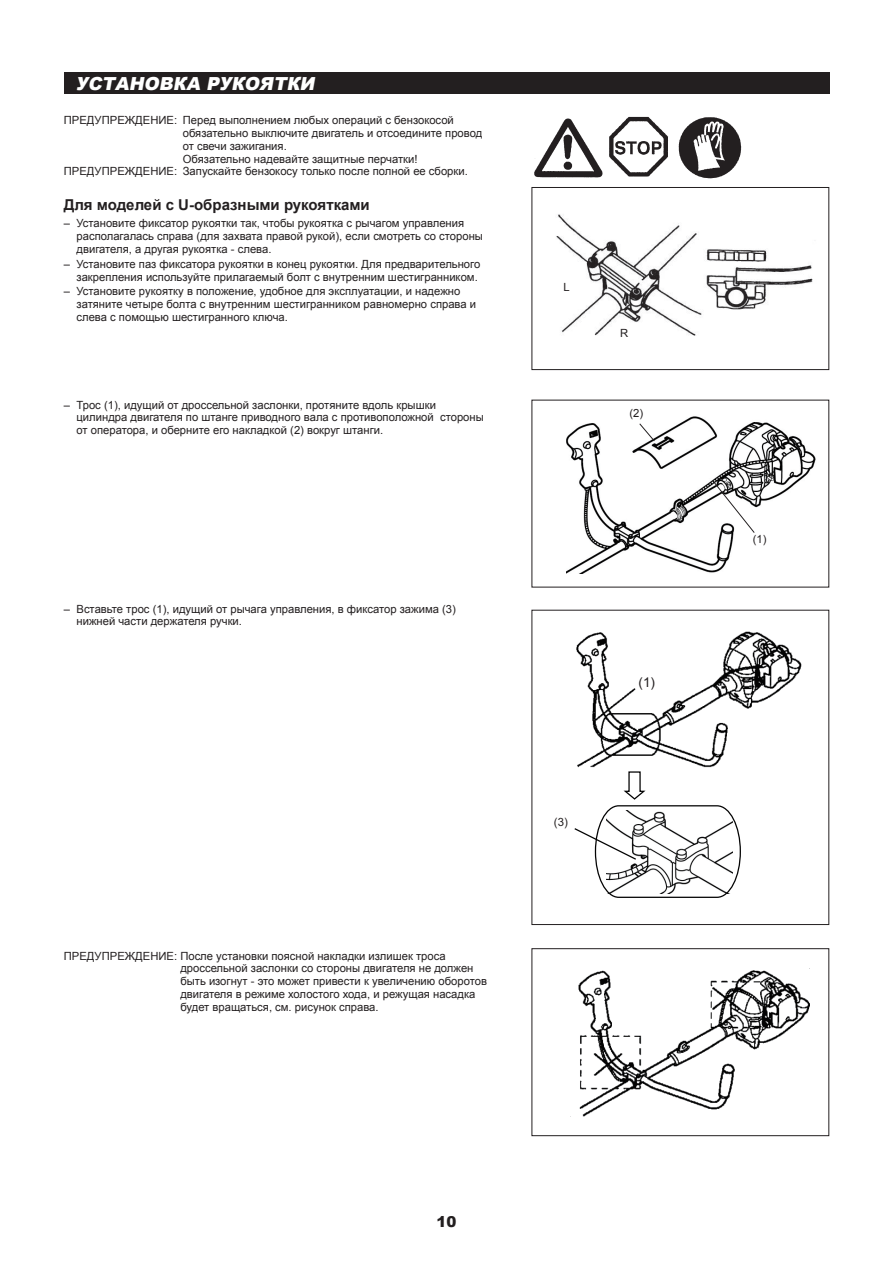
<style>
.page{position:relative;width:893px;height:1263px;background:#fff}
.page>*{position:absolute;margin:0;border:0;box-sizing:border-box;transform-origin:0 0}
.t1{font:italic 900 18px "Arial";color:#fff}
.t2{font:700 15px "Arial";color:#231f20}
.t3{font:900 15px "Arial";color:#231f20}
.t4{font:13.5px "Arial";color:#231f20}
.t5{font:11.4px "Arial";color:#231f20}
.t6{font:11.25px/12.8px "Arial";color:#231f20}
</style>
<div class="page">
<img style="left:534px;top:116px;width:208px;height:63px">
<div style="left:531px;top:187px;width:298px;height:183px;border:1px solid #231f20"></div>
<div style="left:64px;top:72px;width:765px;height:22px;background:#231f20"></div>
<img style="left:556px;top:214px;width:257px;height:122px">
<div style="left:531px;top:948px;width:298px;height:188px;border:1px solid #231f20"></div>
<img style="left:570px;top:970px;width:239px;height:147px">
<div style="left:563px;top:281px;width:21px;height:18px;background:#fff"></div>
<div style="left:620px;top:327px;width:21px;height:18px;background:#fff"></div>
<img style="left:576px;top:631px;width:226px;height:137px">
<div style="left:637px;top:675px;width:20px;height:20px;background:#fff"></div>
<svg style="left:574px;top:771px;width:167px;height:127px"></svg>
<img style="left:567px;top:416px;width:249px;height:158px">
<div style="left:629px;top:408px;width:21px;height:17px;background:#fff"></div>
<div style="left:753px;top:534px;width:35px;height:21px;background:#fff"></div>
<svg style="left:639px;top:423px;width:16px;height:19px"></svg>
<svg style="left:713px;top:481px;width:42px;height:53px"></svg>
<h1 class="t1" style="left:76px;top:70px;width:245px">УСТАНОВКА РУКОЯТКИ</h1>
<p class="t6" style="left:64px;top:114px;width:392px">ПРЕДУПРЕЖДЕНИЕ: Перед выполнением любых операций с бензокосой</p>
<p class="t6" style="left:183px;top:127px;width:301px">обязательно выключите двигатель и отсоедините провод</p>
<p class="t6" style="left:183px;top:140px;width:105px">от свечи зажигания.</p>
<p class="t6" style="left:183px;top:152px;width:236px">Обязательно надевайте защитные перчатки!</p>
<p class="t6" style="left:64px;top:165px;width:406px">ПРЕДУПРЕЖДЕНИЕ: Запускайте бензокосу только после полной ее сборки.</p>
<h2 class="t2" style="left:64px;top:194px;width:308px">Для моделей с U-образными рукоятками</h2>
<p class="t6" style="left:77px;top:217px;width:408px;text-indent:-13px">– Установите фиксатор рукоятки так, чтобы рукоятка с рычагом управления располагалась справа (для захвата правой рукой), если смотреть со стороны двигателя, а другая рукоятка - слева.</p>
<p class="t6" style="left:64px;top:258px;width:418px;text-align:right">– Установите паз фиксатора рукоятки в конец рукоятки. Для предварительного закрепления используйте прилагаемый болт с внутренним шестигранником.</p>
<p class="t6" style="left:77px;top:285px;width:401px;text-indent:-13px">– Установите рукоятку в положение, удобное для эксплуатации, и надежно затяните четыре болта с внутренним шестигранником равномерно справа и слева с помощью шестигранного ключа.</p>
<p class="t6" style="left:77px;top:398px;width:409px;text-indent:-13px">– Трос (1), идущий от дроссельной заслонки, протяните вдоль крышки цилиндра двигателя по штанге приводного вала с противоположной стороны от оператора, и оберните его накладкой (2) вокруг штанги.</p>
<p class="t6" style="left:77px;top:602px;width:381px;text-indent:-13px">– Вставьте трос (1), идущий от рычага управления, в фиксатор зажима (3) нижней части держателя ручки.</p>
<p class="t6" style="left:180px;top:949px;width:308px;text-indent:-117px">ПРЕДУПРЕЖДЕНИЕ: После установки поясной накладки излишек троса дроссельной заслонки со стороны двигателя не должен быть изогнут - это может привести к увеличению оборотов двигателя в режиме холостого хода, и режущая насадка будет вращаться, см. рисунок справа.</p>
<p class="t6" style="left:563px;top:281px;width:8px">L</p>
<p class="t6" style="left:620px;top:327px;width:10px">R</p>
<p class="t6" style="left:629px;top:407px;width:15px">(2)</p>
<p class="t5" style="left:554px;top:815px;width:15px">(3)</p>
<p class="t4" style="left:638px;top:673px;width:18px">(1)</p>
<h2 class="t3" style="left:436px;top:1210px;width:22px">10</h2>
<p class="t6" style="left:753px;top:533px;width:15px">(1)</p>
</div>
